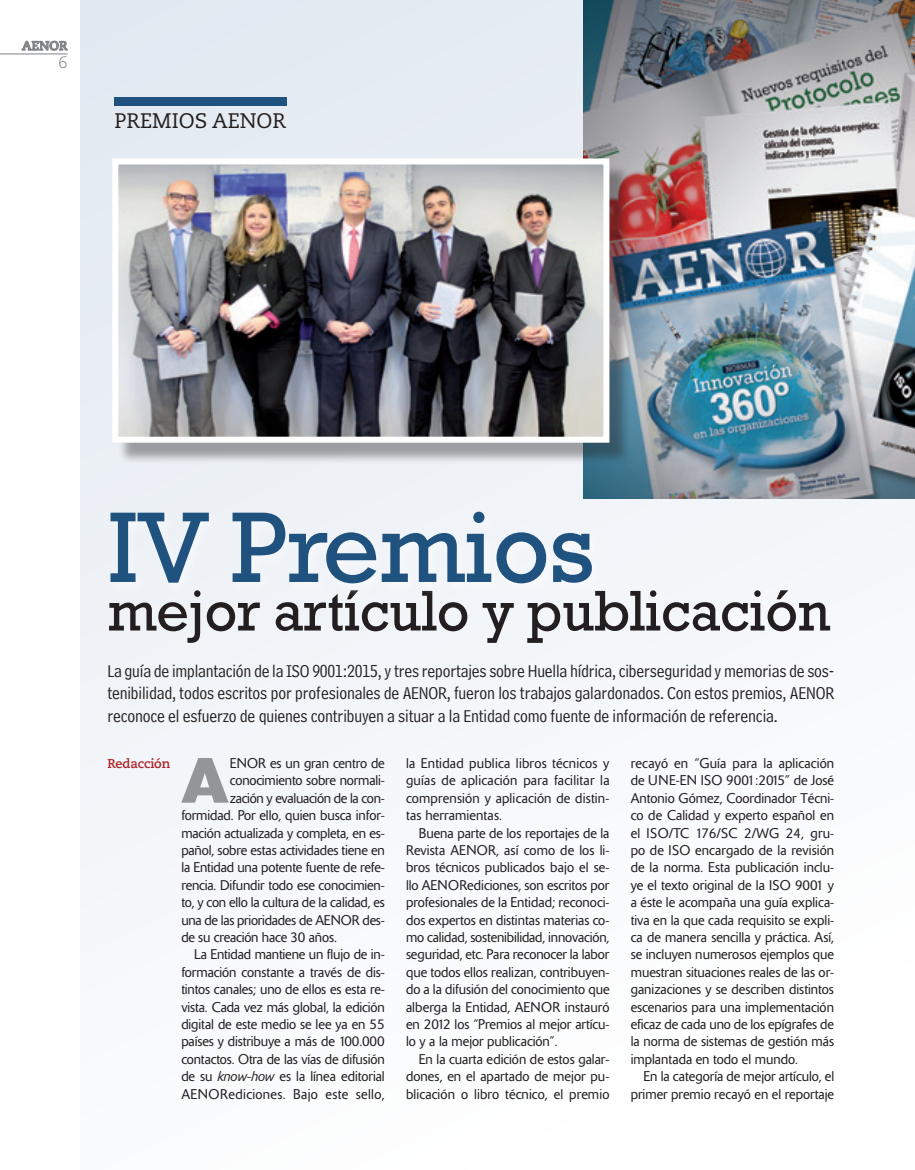
<style>
.page{position:relative;width:915px;height:1170px;background:#fff}
.page>*{position:absolute;margin:0;border:0;box-sizing:border-box;transform-origin:0 0}
._02_TITULAR_TEMAS{font:102px "Rockwell Std";letter-spacing:-.01em;color:#20527f}
._04_TEXTO_CORRIDO{font:700 63.3px "Delta";color:#939598}
._02_TITULAR_TEMAS-2{font:58.2px "Rockwell Std";letter-spacing:-.01em;color:#231f20}
.t1{font:21px "Caecilia LT Std";color:#231f20}
._03_ENTRADILLA{font:18px/22.5px "Bell Centennial Std Address";letter-spacing:-.01em;color:#231f20;text-align:justify}
.t2{font:300 16.5px "Caecilia LT Std";color:#808285}
._04_TEXTO_CORRIDO-2{font:300 13.95px/17.4px "Delta";color:#231f20;text-align:justify}
._04_TEXTO_CORRIDO-3{font:300 13.95px "Delta";letter-spacing:-.02em;color:#231f20}
._06_NOMBRE_AUTOR_TEM{font:700 12.75px "Caecilia LT Std";letter-spacing:-.01em;color:#ae2226}
.t3{font:700 12.75px "Caecilia LT Std";color:#808285}
.s1{font-style:italic}
</style>
<div class="page">
<div style="left:81px;top:0;width:833px;height:1169px;background:linear-gradient(to bottom,#e1e8f1,#fff)"></div>
<svg style="left:22px;top:41px;width:46px;height:10px"></svg>
<hr style="left:0;top:54px;width:68px;height:1px;background:#808285">
<div style="left:114px;top:98px;width:173px;height:8px;background:#20527f"></div>
<img style="left:583px;top:0;width:331px;height:498px">
<div style="left:106px;top:507px;width:498px;height:89px;background:#f1f4f8"></div>
<div style="left:117px;top:163px;width:513px;height:300px;background:#231f20;opacity:.4"></div>
<img style="left:119px;top:165px;width:483px;height:270px">
<div style="left:112px;top:158px;width:497px;height:284px;border:6px solid #fff"></div>
<p class="t3" style="left:22px;top:38px;width:47px">AENOR</p>
<p class="t2" style="left:58px;top:53px;width:11px">6</p>
<p class="t1" style="left:114px;top:109px;width:173px">PREMIOS AENOR</p>
<p class="_02_TITULAR_TEMAS" style="left:107px;top:488px;width:488px">IV Premios</p>
<p class="_02_TITULAR_TEMAS-2" style="left:107px;top:577px;width:724px">mejor artículo y publicación</p>
<p class="_03_ENTRADILLA" style="left:107px;top:659px;width:728px">La guía de implantación de la ISO 9001:2015, y tres reportajes sobre Huella hídrica, ciberseguridad y memorias de sos&shy;tenibilidad, todos escritos por profesionales de AENOR, fueron los trabajos galardonados. Con estos premios, AENOR reconoce el esfuerzo de quienes contribuyen a situar a la Entidad como fuente de información de referencia.</p>
<p class="_06_NOMBRE_AUTOR_TEM" style="left:107px;top:755px;width:64px">Redacción</p>
<p class="_04_TEXTO_CORRIDO" style="left:181px;top:741px;width:49px">A</p>
<p class="_04_TEXTO_CORRIDO-2" style="left:230px;top:754px;width:156px">ENOR es un gran centro de</p>
<p class="_04_TEXTO_CORRIDO-2" style="left:230px;top:771px;width:156px">conocimiento sobre normali-</p>
<p class="_04_TEXTO_CORRIDO-3" style="left:230px;top:789px;width:156px">zación y evaluación de la con-</p>
<p class="_04_TEXTO_CORRIDO-2" style="left:181px;top:806px;width:205px">formidad. Por ello, quien busca infor-</p>
<p class="_04_TEXTO_CORRIDO-2" style="left:181px;top:824px;width:205px">mación actualizada y completa, en es-</p>
<p class="_04_TEXTO_CORRIDO-2" style="left:181px;top:841px;width:205px">pañol, sobre estas actividades tiene en</p>
<p class="_04_TEXTO_CORRIDO-2" style="left:181px;top:858px;width:205px">la Entidad una potente fuente de refe-</p>
<p class="_04_TEXTO_CORRIDO-2" style="left:181px;top:876px;width:205px">rencia. Difundir todo ese conocimien-</p>
<p class="_04_TEXTO_CORRIDO-2" style="left:181px;top:893px;width:205px">to, y con ello la cultura de la calidad, es</p>
<p class="_04_TEXTO_CORRIDO-2" style="left:181px;top:911px;width:205px">una de las prioridades de AENOR des-</p>
<p class="_04_TEXTO_CORRIDO-2" style="left:181px;top:928px;width:157px">de su creación hace 30 años.</p>
<p class="_04_TEXTO_CORRIDO-2" style="left:181px;top:945px;width:205px;text-indent:13px">La Entidad mantiene un flujo de in&shy;formación constante a través de dis&shy;tintos canales; uno de ellos es esta re&shy;vista. Cada vez más global, la edición digital de este medio se lee ya en 55 países y distribuye a más de 100.000 contactos. Otra de las vías de difusión de su <span class="s1">know-how</span> es la línea editorial AENORediciones. Bajo este sello,</p>
<p class="_04_TEXTO_CORRIDO-2" style="left:406px;top:754px;width:205px">la Entidad publica libros técnicos y guías de aplicación para facilitar la comprensión y aplicación de distin&shy;tas herramientas.</p>
<p class="_04_TEXTO_CORRIDO-2" style="left:406px;top:824px;width:205px;text-indent:13px">Buena parte de los reportajes de la Revista AENOR, así como de los li&shy;bros técnicos publicados bajo el se&shy;llo AENORediciones, son escritos por profesionales de la Entidad; reconoci&shy;dos expertos en distintas materias co&shy;mo calidad, sostenibilidad, innovación, seguridad, etc. Para reconocer la labor que todos ellos realizan, contribuyen&shy;do a la difusión del conocimiento que alberga la Entidad, AENOR instauró en 2012 los “Premios al mejor artícu&shy;lo y a la mejor publicación”.</p>
<p class="_04_TEXTO_CORRIDO-2" style="left:406px;top:1050px;width:205px;text-indent:13px">En la cuarta edición de estos galar&shy;dones, en el apartado de mejor pu&shy;blicación o libro técnico, el premio</p>
<p class="_04_TEXTO_CORRIDO-2" style="left:630px;top:754px;width:205px">recayó en “Guía para la aplicación de UNE-EN ISO 9001:2015” de José Antonio Gómez, Coordinador Técni&shy;co de Calidad y experto español en el ISO/TC 176/SC 2/WG 24, gru&shy;po de ISO encargado de la revisión de la norma. Esta publicación inclu&shy;ye el texto original de la ISO 9001 y a éste le acompaña una guía explica&shy;tiva en la que cada requisito se expli&shy;ca de manera sencilla y práctica. Así, se incluyen numerosos ejemplos que muestran situaciones reales de las or&shy;ganizaciones y se describen distintos escenarios para una implementación eficaz de cada uno de los epígrafes de la norma de sistemas de gestión más implantada en todo el mundo.</p>
<p class="_04_TEXTO_CORRIDO-2" style="left:630px;top:1067px;width:205px;text-align:right">En la categoría de mejor artículo, el primer premio recayó en el reportaje</p>
</div>
